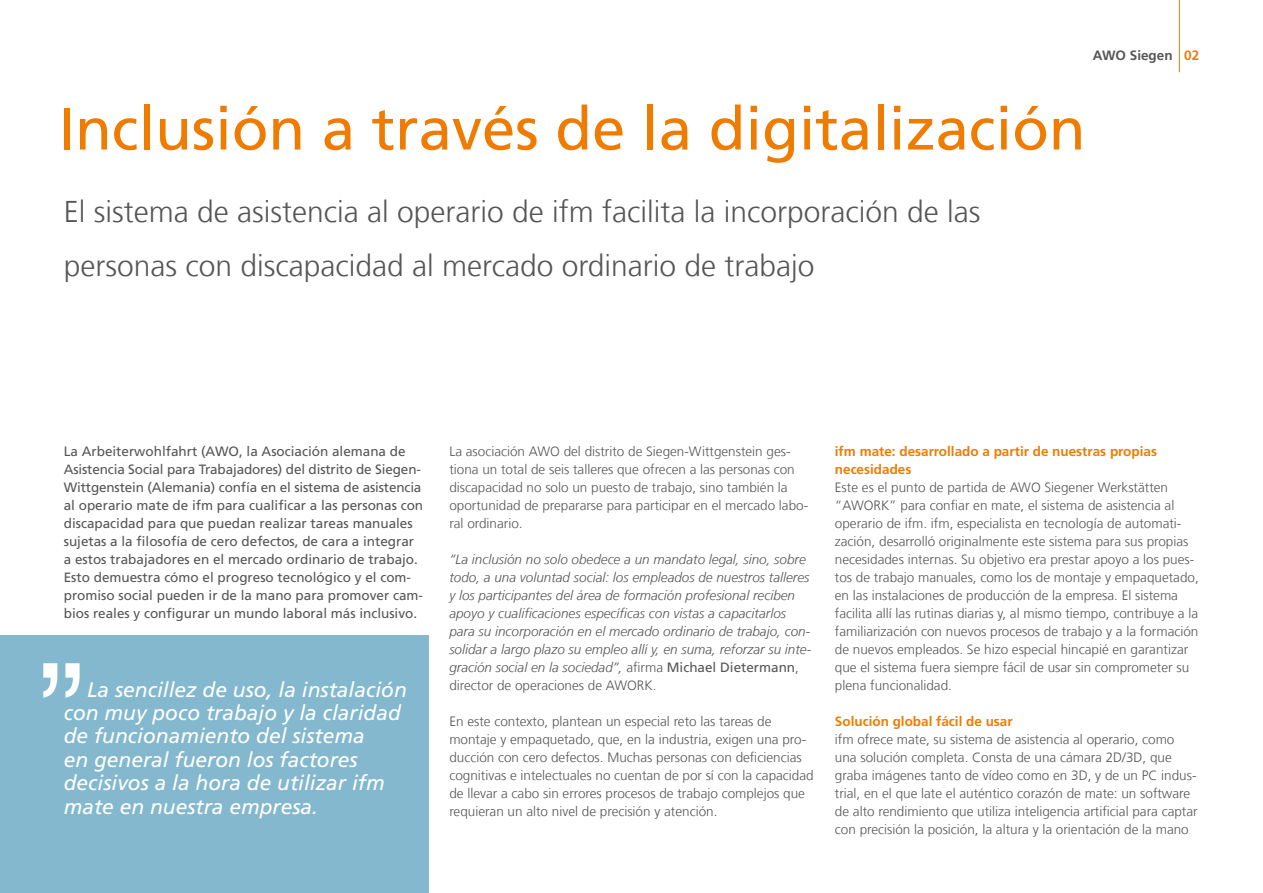
<style>
.page{position:relative;width:1263px;height:893px;background:#fff}
.page>*{position:absolute;margin:0;border:0;box-sizing:border-box;transform-origin:0 0}
.Headline{font:60px "Frutiger LT Com";color:#ef7c00}
.Subheadline_Innenseiten_20pt{font:300 30px/54px "Frutiger LT Com";color:#565656}
.Zitat{font:italic 21px/23.4px "Frutiger LT Com";color:#fff}
.Fließtext_9pt_verschachtelt{font:300 13.5px/18px "Frutiger LT Com";color:#565656}
.Einleitung_9pt{font:13.5px/18px "Frutiger LT Com";color:#565656}
.Fließtext_9pt_verschachtelt-2{font:italic 300 13.5px/18px "Frutiger LT Com";color:#565656}
.Fließtext_9pt_headline_orange{font:700 13.5px/18px "Frutiger LT Com";color:#ef7c00}
.t1{font:700 13.5px "Frutiger LT Com";color:#565656}
.s1{color:#ef7c00}
.s2{font-style:normal}
.s3{font-weight:400;font-style:normal}
</style>
<div class="page">
<div style="left:0;top:636px;width:428px;height:257px;background:#83b8ce"></div>
<svg style="left:43px;top:663px;width:37px;height:35px"></svg>
<hr style="left:1179px;top:0;width:1px;height:72px;background:#ef7c00">
<p class="t1" style="left:1093px;top:47px;width:108px">AWO Siegen <span class="s1">02</span></p>
<p class="Headline" style="left:58px;top:93px;width:1028px">Inclusión a través de la digitalización</p>
<p class="Subheadline_Innenseiten_20pt" style="left:64px;top:184px;width:918px">El sistema de asistencia al operario de ifm facilita la incorporación de las personas con discapacidad al mercado ordinario de trabajo</p>
<p class="Einleitung_9pt" style="left:64px;top:442px;width:361px">La Arbeiterwohlfahrt (AWO, la Asociación alemana de Asistencia Social para Trabajadores) del distrito de Siegen-Wittgenstein (Alemania) confía en el sistema de asistencia al operario mate de ifm para cualificar a las personas con discapacidad para que puedan realizar tareas manuales sujetas a la filosofía de cero defectos, de cara a integrar a estos trabajadores en el mercado ordinario de trabajo.<br>Esto demuestra cómo el progreso tecnológico y el com&shy;promiso social pueden ir de la mano para promover cam&shy;bios reales y configurar un mundo laboral más inclusivo.</p>
<p class="Fließtext_9pt_verschachtelt" style="left:449px;top:442px;width:360px">La asociación AWO del distrito de Siegen-Wittgenstein ges&shy;tiona un total de seis talleres que ofrecen a las personas con discapacidad no solo un puesto de trabajo, sino también la oportunidad de prepararse para participar en el mercado labo&shy;ral ordinario.</p>
<p class="Fließtext_9pt_verschachtelt-2" style="left:449px;top:550px;width:363px">“La inclusión no solo obedece a un mandato legal, sino, sobre todo, a una voluntad social: los empleados de nuestros talleres y los participantes del área de formación profesional reciben apoyo y cualificaciones específicas con vistas a capacitarlos para su incorporación en el mercado ordinario de trabajo, con&shy;solidar a largo plazo su empleo allí y, en suma, reforzar su inte&shy;gración social en la sociedad”, <span class="s2">afirma</span> <span class="s3">Michael Dietermann</span><span class="s2">, director de operaciones de AWORK.</span></p>
<p class="Fließtext_9pt_verschachtelt" style="left:449px;top:712px;width:366px">En este contexto, plantean un especial reto las tareas de montaje y empaquetado, que, en la industria, exigen una pro&shy;ducción con cero defectos. Muchas personas con deficiencias cognitivas e intelectuales no cuentan de por sí con la capacidad de llevar a cabo sin errores procesos de trabajo complejos que requieran un alto nivel de precisión y atención.</p>
<p class="Zitat" style="left:64px;top:678px;width:345px;text-indent:23px">La sencillez de uso, la instalación con muy poco trabajo y la claridad de funcionamiento del sistema<br>en general fueron los factores decisivos a la hora de utilizar ifm mate en nuestra empresa.</p>
<p class="Fließtext_9pt_headline_orange" style="left:835px;top:442px;width:324px">ifm mate: desarrollado a partir de nuestras propias necesidades</p>
<p class="Fließtext_9pt_verschachtelt" style="left:835px;top:478px;width:365px">Este es el punto de partida de AWO Siegener Werkstätten “AWORK” para confiar en mate, el sistema de asistencia al operario de ifm. ifm, especialista en tecnología de automati&shy;zación, desarrolló originalmente este sistema para sus propias necesidades internas. Su objetivo era prestar apoyo a los pues&shy;tos de trabajo manuales, como los de montaje y empaquetado, en las instalaciones de producción de la empresa. El sistema facilita allí las rutinas diarias y, al mismo tiempo, contribuye a la familiarización con nuevos procesos de trabajo y a la formación de nuevos empleados. Se hizo especial hincapié en garantizar que el sistema fuera siempre fácil de usar sin comprometer su plena funcionalidad.</p>
<p class="Fließtext_9pt_headline_orange" style="left:835px;top:712px;width:179px">Solución global fácil de usar</p>
<p class="Fließtext_9pt_verschachtelt" style="left:835px;top:730px;width:364px">ifm ofrece mate, su sistema de asistencia al operario, como una solución completa. Consta de una cámara 2D/3D, que graba imágenes tanto de vídeo como en 3D, y de un PC indus&shy;trial, en el que late el auténtico corazón de mate: un software de alto rendimiento que utiliza inteligencia artificial para captar con precisión la posición, la altura y la orientación de la mano</p>
</div>
